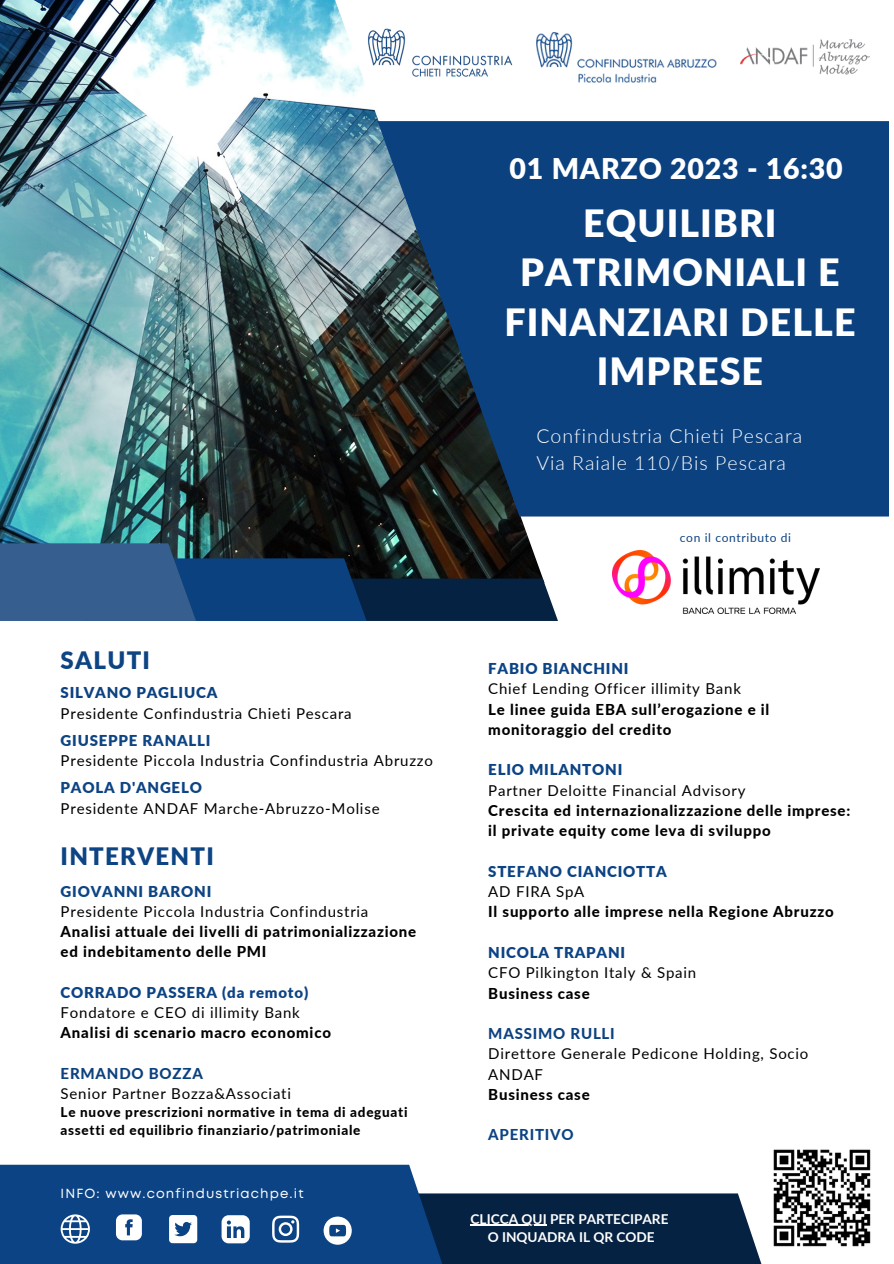
<style>
.page{position:relative;width:894px;height:1264px;background:#fff}
.page>*{position:absolute;margin:0;border:0;box-sizing:border-box;transform-origin:0 0}
.t1{font:900 37.5px/49.5px "Lato";letter-spacing:.03em;color:#fff;text-align:center}
.t2{font:900 28.5px "Lato";letter-spacing:.03em;color:#fff}
.t3{font:900 24px "Lato";letter-spacing:.05em;color:#0d4484}
.t4{font:300 19.5px/27px "Lato";letter-spacing:.05em;color:#fff}
.t5{font:15px/20.2px "Lato";letter-spacing:.05em;color:#000}
.t6{font:800 15px/20.2px "Lato";letter-spacing:.05em;color:#000}
.t7{font:900 15px "Lato";letter-spacing:.05em;color:#0c4384}
.t8{font:900 15px "Lato";letter-spacing:.05em;color:#0d4484}
.t9{font:800 15px "Lato";letter-spacing:.05em;color:#0c417f}
.t10{font:900 15px "Lato";letter-spacing:.05em;color:#0c417f}
.t11{font:800 15px "Lato";letter-spacing:.05em;color:#0c4384}
.t12{font:700 13.65px/18px "Lato";color:#fff;text-align:center}
.t13{font:800 13.5px/18px "Lato";letter-spacing:.05em;color:#000}
.t14{font:13.2px "Mont";letter-spacing:.085em;color:#fff}
.t15{font:12px "Lato";letter-spacing:.05em;color:#0d4484}
</style>
<div class="page">
<img style="left:0;top:0;width:320px;height:543px">
<svg style="left:320px;top:0;width:502px;height:571px"></svg>
<svg style="left:377px;top:121px;width:512px;height:395px;background:#113f74"></svg>
<div style="left:253px;top:1193px;width:551px;height:70px;background:#062242"></div>
<div style="left:0;top:1164px;width:476px;height:99px;background:#0c4384"></div>
<svg style="left:0;top:543px;width:558px;height:78px;background:#214266"></svg>
<img style="left:368px;top:29px;width:144px;height:48px">
<svg style="left:116px;top:1214px;width:26px;height:26px"></svg>
<svg style="left:169px;top:1215px;width:28px;height:28px"></svg>
<svg style="left:221px;top:1215px;width:29px;height:28px"></svg>
<svg style="left:272px;top:1215px;width:27px;height:27px"></svg>
<svg style="left:323px;top:1216px;width:28px;height:28px"></svg>
<svg style="left:61px;top:1214px;width:29px;height:29px"></svg>
<img style="left:740px;top:40px;width:128px;height:37px">
<img style="left:768px;top:1149px;width:103px;height:102px">
<img style="left:536px;top:32px;width:180px;height:52px">
<img style="left:612px;top:551px;width:207px;height:63px">
<hr style="left:470px;top:1224px;width:76px;height:1px;background:#fff">
<h2 class="t2" style="left:509px;top:151px;width:334px">01 MARZO 2023 - 16:30</h2>
<h1 class="t1" style="left:504px;top:197px;width:352px">EQUILIBRI<br>PATRIMONIALI E<br>FINANZIARI DELLE<br>IMPRESE</h1>
<h3 class="t4" style="left:536px;top:422px;width:267px">Confindustria Chieti Pescara<br>Via Raiale 110/Bis Pescara</h3>
<p class="t15" style="left:679px;top:530px;width:113px">con il contributo di</p>
<h3 class="t3" style="left:61px;top:645px;width:91px">SALUTI</h3>
<p class="t10" style="left:61px;top:683px;width:158px">SILVANO PAGLIUCA</p>
<p class="t5" style="left:61px;top:703px;width:292px">Presidente Confindustria Chieti Pescara</p>
<p class="t8" style="left:61px;top:730px;width:151px">GIUSEPPE RANALLI</p>
<p class="t5" style="left:61px;top:750px;width:374px">Presidente Piccola Industria Confindustria Abruzzo</p>
<p class="t8" style="left:61px;top:778px;width:143px">PAOLA D'ANGELO</p>
<p class="t5" style="left:61px;top:797px;width:320px">Presidente ANDAF Marche-Abruzzo-Molise</p>
<h3 class="t3" style="left:61px;top:841px;width:155px">INTERVENTI</h3>
<p class="t8" style="left:61px;top:881px;width:152px">GIOVANNI BARONI</p>
<p class="t5" style="left:61px;top:900px;width:309px">Presidente Piccola Industria Confindustria</p>
<p class="t6" style="left:61px;top:921px;width:357px">Analisi attuale dei livelli di patrimonializzazione ed indebitamento delle PMI</p>
<p class="t7" style="left:61px;top:983px;width:249px">CORRADO PASSERA (da remoto)</p>
<p class="t5" style="left:61px;top:1002px;width:241px">Fondatore e CEO di illimity Bank</p>
<p class="t6" style="left:61px;top:1022px;width:272px">Analisi di scenario macro economico</p>
<p class="t9" style="left:61px;top:1064px;width:144px">ERMANDO BOZZA</p>
<p class="t5" style="left:61px;top:1083px;width:232px">Senior Partner Bozza&amp;Associati</p>
<p class="t13" style="left:61px;top:1103px;width:348px">Le nuove prescrizioni normative in tema di adeguati assetti ed equilibrio finanziario/patrimoniale</p>
<p class="t14" style="left:61px;top:1188px;width:244px">INFO: www.confindustriachpe.it</p>
<p class="t7" style="left:488px;top:659px;width:142px">FABIO BIANCHINI</p>
<p class="t5" style="left:488px;top:678px;width:254px">Chief Lending Officer illimity Bank</p>
<p class="t6" style="left:488px;top:698px;width:282px">Le linee guida EBA sull’erogazione e il monitoraggio del credito</p>
<p class="t7" style="left:488px;top:760px;width:135px">ELIO MILANTONI</p>
<p class="t5" style="left:488px;top:779px;width:258px">Partner Deloitte Financial Advisory</p>
<p class="t6" style="left:488px;top:800px;width:363px">Crescita ed internazionalizzazione delle imprese: il private equity come leva di sviluppo</p>
<p class="t7" style="left:488px;top:862px;width:180px">STEFANO CIANCIOTTA</p>
<p class="t5" style="left:488px;top:881px;width:98px">AD FIRA SpA</p>
<p class="t6" style="left:488px;top:901px;width:347px">Il supporto alle imprese nella Regione Abruzzo</p>
<p class="t7" style="left:488px;top:943px;width:138px">NICOLA TRAPANI</p>
<p class="t5" style="left:488px;top:962px;width:209px">CFO Pilkington Italy &amp; Spain</p>
<p class="t6" style="left:488px;top:982px;width:103px">Business case</p>
<p class="t9" style="left:488px;top:1024px;width:128px">MASSIMO RULLI</p>
<p class="t5" style="left:488px;top:1043px;width:321px">Direttore Generale Pedicone Holding, Socio<br>ANDAF</p>
<p class="t6" style="left:488px;top:1083px;width:103px">Business case</p>
<p class="t11" style="left:488px;top:1125px;width:87px">APERITIVO</p>
<p class="t12" style="left:470px;top:1209px;width:199px">CLICCA QUI PER PARTECIPARE<br>O INQUADRA IL QR CODE</p>
</div>
